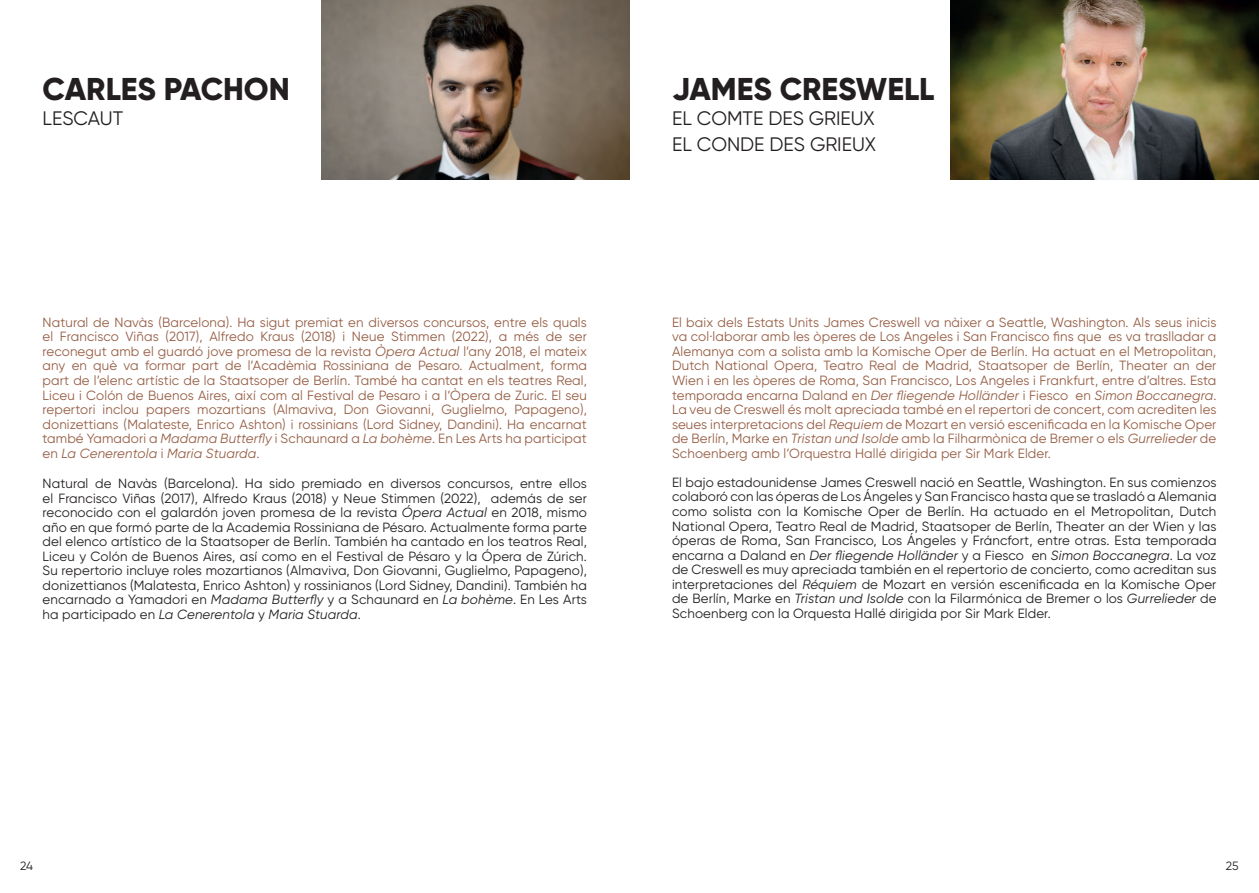
<style>
.page{position:relative;width:1259px;height:893px;background:#fff}
.page>*{position:absolute;margin:0;border:0;box-sizing:border-box;transform-origin:0 0}
.t1{font:800 31.5px "Gilroy";color:#231f20}
.t2{font:19.5px/25.5px "Gilroy";color:#231f20}
.t3{font:13.35px/14.5px "Gilroy";letter-spacing:.01em;color:#965e45;text-align:justify}
.t4{font:13.35px/14.5px "Gilroy";letter-spacing:.01em;color:#231f20;text-align:justify}
.t5{font:12px "Gilroy";color:#231f20}
.s1{font-style:italic}
</style>
<div class="page">
<img style="left:321px;top:0;width:308px;height:179px">
<img style="left:950px;top:0;width:309px;height:179px">
<h1 class="t1" style="left:43px;top:69px;width:249px">CARLES PACHON</h1>
<h2 class="t2" style="left:43px;top:106px;width:82px">LESCAUT</h2>
<p class="t3" style="left:43px;top:315px;width:546px">Natural de Navàs (Barcelona). Ha sigut premiat en diversos concursos, entre els quals el Francisco Viñas (2017), Alfredo Kraus (2018) i Neue Stimmen (2022), a més de ser reconegut amb el guardó jove promesa de la revista <span class="s1">Òpera Actual</span> l’any 2018, el mateix any en què va formar part de l’Acadèmia Rossiniana de Pesaro. Actualment, forma part de l’elenc artístic de la Staatsoper de Berlín. També ha cantat en els teatres Real, Liceu i Colón de Buenos Aires, així com al Festival de Pesaro i a l’Òpera de Zuric. El seu repertori inclou papers mozartians (Almaviva, Don Giovanni, Guglielmo, Papageno), donizettians (Malateste, Enrico Ashton) i rossinians (Lord Sidney, Dandini). Ha encarnat també Yamadori a <span class="s1">Madama Butterfly</span> i Schaunard a <span class="s1">La bohème</span>. En Les Arts ha participat en <span class="s1">La Cenerentola</span> i <span class="s1">Maria Stuarda</span>.</p>
<p class="t4" style="left:43px;top:476px;width:546px">Natural de Navàs (Barcelona). Ha sido premiado en diversos concursos, entre ellos el Francisco Viñas (2017), Alfredo Kraus (2018) y Neue Stimmen (2022), además de ser reconocido con el galardón joven promesa de la revista <span class="s1">Ópera Actual</span> en 2018, mismo año en que formó parte de la Academia Rossiniana de Pésaro. Actualmente forma parte del elenco artístico de la Staatsoper de Berlín. También ha cantado en los teatros Real, Liceu y Colón de Buenos Aires, así como en el Festival de Pésaro y la Ópera de Zúrich.<br>Su repertorio incluye roles mozartianos (Almaviva, Don Giovanni, Guglielmo, Papageno), donizettianos (Malatesta, Enrico Ashton) y rossinianos (Lord Sidney, Dandini). También ha encarnado a Yamadori en <span class="s1">Madama Butterfly</span> y a Schaunard en <span class="s1">La bohème</span>. En Les Arts ha participado en <span class="s1">La Cenerentola</span> y <span class="s1">Maria Stuarda</span>.</p>
<h1 class="t1" style="left:672px;top:69px;width:264px">JAMES CRESWELL</h1>
<h2 class="t2" style="left:672px;top:106px;width:206px">EL COMTE DES GRIEUX<br>EL CONDE DES GRIEUX</h2>
<p class="t3" style="left:672px;top:315px;width:546px">El baix dels Estats Units James Creswell va nàixer a Seattle, Washington. Als seus inicis va col·laborar amb les òperes de Los Angeles i San Francisco fins que es va traslladar a Alemanya com a solista amb la Komische Oper de Berlín. Ha actuat en el Metropolitan, Dutch National Opera, Teatro Real de Madrid, Staatsoper de Berlín, Theater an der Wien i en les òperes de Roma, San Francisco, Los Angeles i Frankfurt, entre d’altres. Esta temporada encarna Daland en <span class="s1">Der fliegende Holländer</span> i Fiesco en <span class="s1">Simon Boccanegra</span>.<br>La veu de Creswell és molt apreciada també en el repertori de concert, com acrediten les seues interpretacions del <span class="s1">Requiem</span> de Mozart en versió escenificada en la Komische Oper de Berlín, Marke en <span class="s1">Tristan und Isolde</span> amb la Filharmònica de Bremer o els <span class="s1">Gurrelieder</span> de Schoenberg amb l’Orquestra Hallé dirigida per Sir Mark Elder.</p>
<p class="t4" style="left:672px;top:475px;width:546px">El bajo estadounidense James Creswell nació en Seattle, Washington. En sus comienzos colaboró con las óperas de Los Ángeles y San Francisco hasta que se trasladó a Alemania como solista con la Komische Oper de Berlín. Ha actuado en el Metropolitan, Dutch National Opera, Teatro Real de Madrid, Staatsoper de Berlín, Theater an der Wien y las óperas de Roma, San Francisco, Los Ángeles y Fráncfort, entre otras. Esta temporada encarna a Daland en <span class="s1">Der fliegende Holländer</span> y a Fiesco en <span class="s1">Simon Boccanegra</span>. La voz de Creswell es muy apreciada también en el repertorio de concierto, como acreditan sus interpretaciones del <span class="s1">Réquiem</span> de Mozart en versión escenificada en la Komische Oper de Berlín, Marke en <span class="s1">Tristan und Isolde</span> con la Filarmónica de Bremer o los <span class="s1">Gurrelieder</span> de Schoenberg con la Orquesta Hallé dirigida por Sir Mark Elder.</p>
<p class="t5" style="left:20px;top:858px;width:15px">24</p>
<p class="t5" style="left:1225px;top:858px;width:14px">25</p>
</div>
